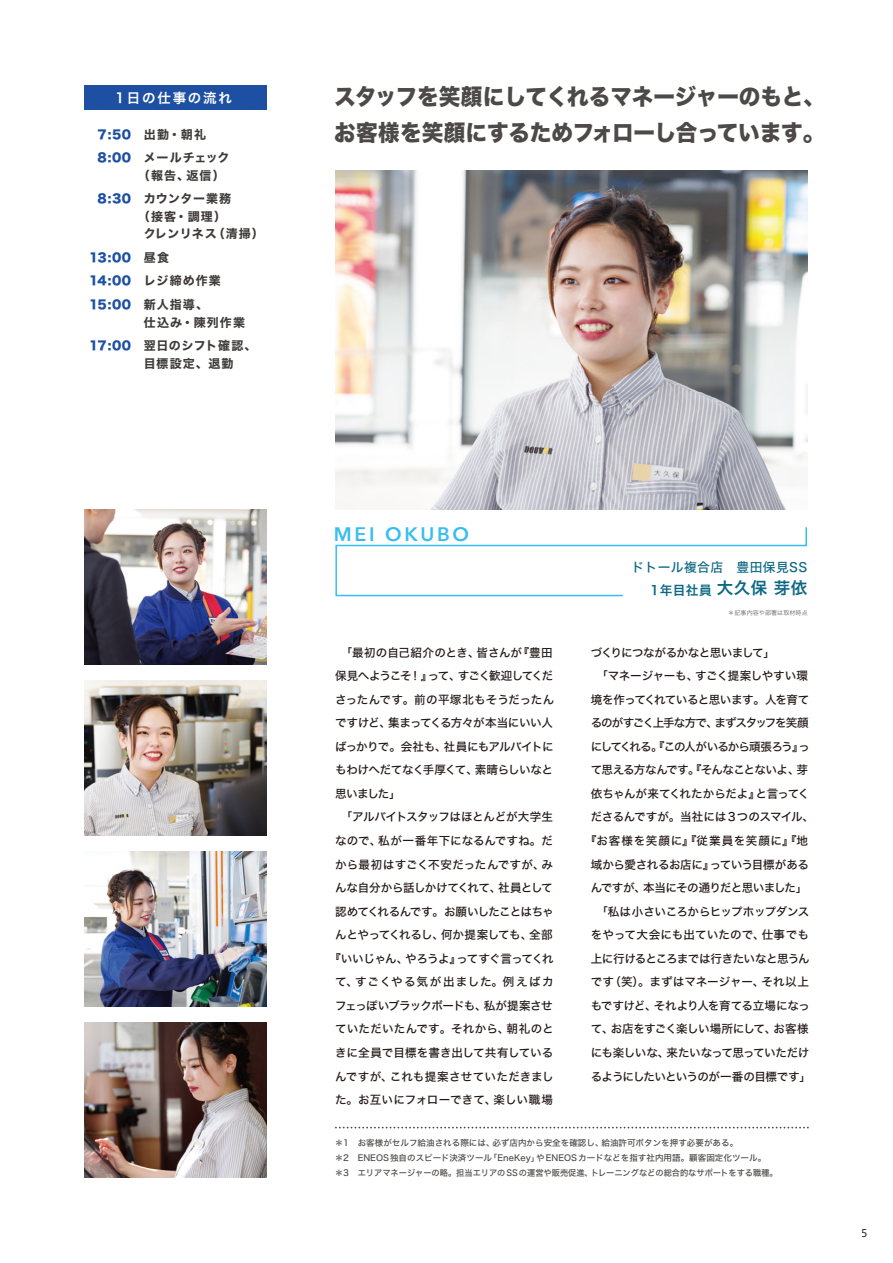
<style>
.page{position:relative;width:893px;height:1263px;background:#fff}
.page>*{position:absolute;margin:0;border:0;box-sizing:border-box;transform-origin:0 0}
.t1{font:22.5px "Hira Kaku Std N W8";letter-spacing:-.005em;color:#4c4948;scale:.96 1}
.t2{font:600 19.5px "Avenir Next";letter-spacing:.14em;color:#37bef0}
.t3{font:13.5px "Hira Kaku Std N W6";letter-spacing:.13em;color:#fff}
.t4{font:12.75px "Hira Kaku Std N W5";letter-spacing:.03em;color:#0d6884}
.t5{font:12.75px "Hiragino Sans Upr W6";letter-spacing:.03em;color:#0d6884}
.t6{font:12px/23.5px "Hira Kaku Std N W7";letter-spacing:.09em;color:#3e3a39}
.t7{font:12px/23.5px "Hira Kaku Std N W8";letter-spacing:.03em;color:#1d50a2;text-align:justify}
.t8{font:12px/23.5px "Hira Kaku Std N W7";letter-spacing:.07em;color:#3e3a39}
.t9{font:12px/17.5px "Hira Kaku Std N W7";letter-spacing:.06em;color:#3e3a39}
.t10{font:11.55px "Hira Kaku Std N W5";letter-spacing:-.03em;color:#221815}
.t11{font:11.55px "Hira Kaku Std N W5";letter-spacing:-.06em;color:#221815}
.t12{font:11.55px "Hira Kaku Std N W5";letter-spacing:-.05em;color:#221815}
.t13{font:11.55px "Hira Kaku Std N W5";letter-spacing:.01em;color:#221815}
.t14{font:11.55px "Hira Kaku Std N W5";letter-spacing:.015em;color:#221815}
.t15{font:11.55px "Hira Kaku Std N W5";letter-spacing:-.095em;color:#221815}
.t16{font:11.55px "Hira Kaku Std N W5";letter-spacing:.005em;color:#221815}
.t17{font:11.55px "Hira Kaku Std N W5";letter-spacing:-.055em;color:#221815}
.t18{font:11.55px "Hira Kaku Std N W5";letter-spacing:-.09em;color:#221815}
.t19{font:11.55px "Hira Kaku Std N W5";letter-spacing:-.07em;color:#221815}
.t20{font:11.55px "Hira Kaku Std N W5";letter-spacing:.065em;color:#221815}
.t21{font:11.55px "Hira Kaku Std N W5";letter-spacing:.025em;color:#221815}
.t22{font:11.55px "Hira Kaku Std N W5";color:#221815}
.t23{font:11.55px "Hira Kaku Std N W5";letter-spacing:.1em;color:#221815}
.t24{font:10.5px "Hiragino UD Sans F Std W4";color:#221815}
.t25{font:8.55px/15px "Hira Kaku Std N W5";color:#4c4948}
.t26{font:6px "Hira Kaku Std N W2";letter-spacing:.02em;color:#4c4948}
.s1{font-family:"Hira Kaku Std N W6";font-size:16.5px}
</style>
<div class="page">
<svg style="left:335px;top:1127px;width:473px;height:1px"></svg>
<img style="left:335px;top:171px;width:472px;height:338px">
<img style="left:84px;top:1022px;width:182px;height:156px">
<img style="left:84px;top:851px;width:182px;height:156px">
<img style="left:84px;top:509px;width:182px;height:156px">
<img style="left:84px;top:680px;width:182px;height:156px">
<div style="left:84px;top:85px;width:182px;height:25px;background:#1d50a2"></div>
<svg style="left:335px;top:527px;width:472px;height:70px"></svg>
<p class="t3" style="left:115px;top:88px;width:118px">1日の仕事の流れ</p>
<h1 class="t1" style="left:334px;top:84px;width:513px">スタッフを笑顔にしてくれるマネージャーのもと、</h1>
<p class="t7" style="left:98px;top:123px;width:35px">7:50</p>
<h1 class="t1" style="left:334px;top:120px;width:512px">お客様を笑顔にするためフォローし合っています。</h1>
<p class="t7" style="left:98px;top:146px;width:35px">8:00</p>
<p class="t7" style="left:98px;top:187px;width:35px">8:30</p>
<p class="t8" style="left:144px;top:123px;width:87px">出勤・朝礼<br>メールチェック</p>
<p class="t8" style="left:138px;top:164px;width:95px;text-align:center">（報告、返信）カウンター業務</p>
<p class="t9" style="left:144px;top:208px;width:122px;text-indent:-6px">（接客・調理）<br>クレンリネス（清掃）</p>
<p class="t6" style="left:144px;top:246px;width:78px">昼食<br>レジ締め作業新人指導、</p>
<p class="t6" style="left:144px;top:311px;width:114px">仕込み・陳列作業翌日のシフト確認、</p>
<p class="t6" style="left:144px;top:352px;width:91px">目標設定、退勤</p>
<p class="t7" style="left:89px;top:246px;width:44px">13:00<br>14:00<br>15:00</p>
<p class="t7" style="left:89px;top:334px;width:44px">17:00</p>
<h2 class="t2" style="left:334px;top:517px;width:137px">MEI OKUBO</h2>
<p class="t16" style="left:335px;top:643px;width:219px">　「最初の自己紹介のとき、皆さんが『豊田</p>
<p class="t15" style="left:335px;top:667px;width:220px">保見へようこそ！』って、すごく歓迎してくだ</p>
<p class="t13" style="left:335px;top:690px;width:221px">さったんです。前の平塚北もそうだったん</p>
<p class="t10" style="left:335px;top:714px;width:219px">ですけど、集まってくる方々が本当にいい人</p>
<p class="t11" style="left:335px;top:738px;width:220px">ばっかりで。会社も、社員にもアルバイトに</p>
<p class="t10" style="left:335px;top:761px;width:220px">もわけへだてなく手厚くて、素晴らしいなと</p>
<p class="t10" style="left:335px;top:785px;width:67px">思いました」</p>
<p class="t10" style="left:335px;top:808px;width:219px">　「アルバイトスタッフはほとんどが大学生</p>
<p class="t14" style="left:335px;top:832px;width:219px">なので、私が一番年下になるんですね。だ</p>
<p class="t21" style="left:335px;top:855px;width:219px">から最初はすごく不安だったんですが、み</p>
<p class="t10" style="left:335px;top:879px;width:219px">んな自分から話しかけてくれて、社員として</p>
<p class="t11" style="left:335px;top:902px;width:220px">認めてくれるんです。お願いしたことはちゃ</p>
<p class="t10" style="left:335px;top:926px;width:219px">んとやってくれるし、何か提案しても、全部</p>
<p class="t11" style="left:329px;top:950px;width:226px">『いいじゃん、やろうよ』ってすぐ言ってくれ</p>
<p class="t23" style="left:335px;top:973px;width:220px">て、すごくやる気が出ました。例えばカ</p>
<p class="t12" style="left:335px;top:997px;width:219px">フェっぽいブラックボードも、私が提案させ</p>
<p class="t14" style="left:335px;top:1020px;width:220px">ていただいたんです。それから、朝礼のと</p>
<p class="t22" style="left:335px;top:1044px;width:220px">きに全員で目標を書き出して共有している</p>
<p class="t14" style="left:335px;top:1067px;width:220px">んですが、これも提案させていただきまし</p>
<p class="t13" style="left:335px;top:1091px;width:219px">た。お互いにフォローできて、楽しい職場</p>
<p class="t4" style="left:631px;top:557px;width:177px">ドトール複合店　豊田保見SS</p>
<p class="t5" style="left:650px;top:578px;width:159px">1年目社員<span class="s1">大久保 芽依</span></p>
<p class="t26" style="left:728px;top:608px;width:81px">＊記事内容や部署は取材時点</p>
<p class="t12" style="left:591px;top:643px;width:186px">づくりにつながるかなと思いまして」</p>
<p class="t10" style="left:591px;top:667px;width:219px">　「マネージャーも、すごく提案しやすい環</p>
<p class="t10" style="left:591px;top:690px;width:220px">境を作ってくれていると思います。人を育て</p>
<p class="t18" style="left:591px;top:714px;width:219px">るのがすごく上手な方で、まずスタッフを笑顔</p>
<p class="t15" style="left:591px;top:738px;width:221px">にしてくれる。『この人がいるから頑張ろう』っ</p>
<p class="t19" style="left:591px;top:761px;width:219px">て思える方なんです。『そんなことないよ、芽</p>
<p class="t10" style="left:591px;top:785px;width:220px">依ちゃんが来てくれたからだよ』と言ってく</p>
<p class="t10" style="left:591px;top:808px;width:225px">ださるんですが。当社には3つのスマイル、</p>
<p class="t20" style="left:585px;top:832px;width:224px">『お客様を笑顔に』『従業員を笑顔に』『地</p>
<p class="t10" style="left:591px;top:855px;width:220px">域から愛されるお店に』っていう目標がある</p>
<p class="t12" style="left:591px;top:879px;width:218px">んですが、本当にその通りだと思いました」</p>
<p class="t10" style="left:591px;top:902px;width:220px">　「私は小さいころからヒップホップダンス</p>
<p class="t13" style="left:591px;top:926px;width:220px">をやって大会にも出ていたので、仕事でも</p>
<p class="t17" style="left:591px;top:950px;width:221px">上に行けるところまでは行きたいなと思うん</p>
<p class="t16" style="left:591px;top:973px;width:220px">です（笑）。まずはマネージャー、それ以上</p>
<p class="t10" style="left:591px;top:997px;width:221px">もですけど、それより人を育てる立場になっ</p>
<p class="t17" style="left:591px;top:1020px;width:219px">て、お店をすごく楽しい場所にして、お客様</p>
<p class="t12" style="left:591px;top:1044px;width:220px">にも楽しいな、来たいなって思っていただけ</p>
<p class="t11" style="left:591px;top:1067px;width:222px">るようにしたいというのが一番の目標です」</p>
<p class="t25" style="left:335px;top:1135px;width:444px">＊1　お客様がセルフ給油される際には、必ず店内から安全を確認し、給油許可ボタンを押す必要がある。<br>＊2　ENEOS独自のスピード決済ツール「EneKey」やENEOSカードなどを指す社内用語。顧客固定化ツール。＊3　エリアマネージャーの略。担当エリアのSSの運営や販売促進、トレーニングなどの総合的なサポートをする職種。</p>
<p class="t24" style="left:861px;top:1225px;width:8px">5</p>
</div>
